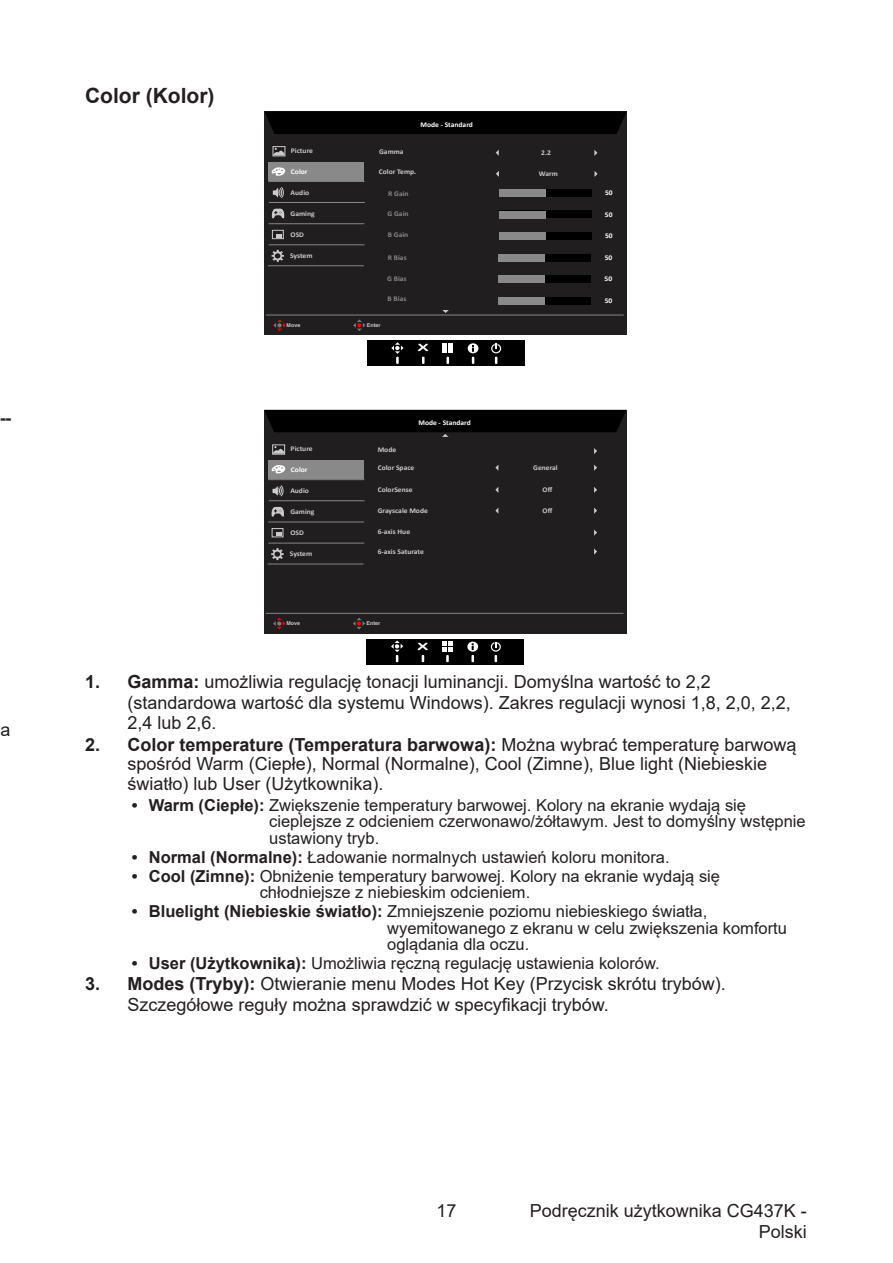
<style>
.page{position:relative;width:893px;height:1263px;background:#fff}
.page>*{position:absolute;margin:0;border:0;box-sizing:border-box;transform-origin:0 0}
.Heading_4{font:700 21px "Arial";color:#231f20}
.t1{font:18px/21.6px "Arial";color:#231f20}
.t2{font:700 18px "Arial";color:#231f20}
.t3{font:16.5px/16.5px "Arial";color:#231f20}
.t4{font:9.9px "Arial Rounded MT Bold";color:#fff;scale:1.79 1}
.t5{font:700 7.2px "Calibri";color:#cacbca;scale:1.04 1}
.t6{font:700 7.2px "Calibri";color:#fff;scale:1.04 1}
.t7{font:700 7.2px "Calibri";color:#898989;scale:1.04 1}
.t8{font:5.1px "JQ Zong Yi FT";color:#cbcbcb;scale:1.04 1}
.s1{font-weight:700}
</style>
<div class="page">
<div style="left:264px;top:112px;width:363px;height:223px;background:#201e1f"></div>
<div style="left:265px;top:112px;width:361px;height:22px;background:#000"></div>
<hr style="left:266px;top:315px;width:358px;height:1px;background:#898989">
<svg style="left:496px;top:171px;width:3px;height:6px"></svg>
<svg style="left:594px;top:171px;width:4px;height:6px"></svg>
<svg style="left:496px;top:150px;width:3px;height:6px"></svg>
<svg style="left:594px;top:150px;width:3px;height:6px"></svg>
<svg style="left:273px;top:187px;width:11px;height:11px"></svg>
<hr style="left:268px;top:265px;width:96px;height:1px;background:#898989">
<hr style="left:269px;top:244px;width:96px;height:1px;background:#898989">
<hr style="left:269px;top:223px;width:95px;height:1px;background:#898989">
<hr style="left:269px;top:202px;width:96px;height:1px;background:#898989">
<hr style="left:269px;top:181px;width:96px;height:1px;background:#898989">
<div style="left:272px;top:230px;width:12px;height:9px;border:1px solid #cacbca"></div>
<svg style="left:276px;top:234px;width:6px;height:3px"></svg>
<div style="left:269px;top:162px;width:95px;height:19px;background:#898989"></div>
<svg style="left:272px;top:250px;width:12px;height:12px"></svg>
<div style="left:273px;top:146px;width:12px;height:10px;border:1px solid #cacbca"></div>
<svg style="left:273px;top:148px;width:11px;height:7px"></svg>
<svg style="left:271px;top:167px;width:15px;height:9px"></svg>
<div style="left:499px;top:232px;width:92px;height:8px;background:#000"></div>
<div style="left:499px;top:232px;width:47px;height:8px;background:#898989"></div>
<div style="left:499px;top:211px;width:92px;height:7px;background:#000"></div>
<div style="left:499px;top:211px;width:46px;height:8px;background:#898989"></div>
<div style="left:499px;top:189px;width:92px;height:8px;background:#000"></div>
<div style="left:499px;top:189px;width:47px;height:8px;background:#898989"></div>
<svg style="left:273px;top:319px;width:13px;height:12px"></svg>
<svg style="left:353px;top:319px;width:12px;height:12px"></svg>
<div style="left:264px;top:410px;width:362px;height:223px;background:#201e1f"></div>
<hr style="left:266px;top:613px;width:357px;height:1px;background:#898989">
<svg style="left:594px;top:465px;width:3px;height:6px"></svg>
<svg style="left:272px;top:485px;width:12px;height:12px"></svg>
<hr style="left:268px;top:563px;width:95px;height:1px;background:#898989">
<hr style="left:268px;top:543px;width:96px;height:1px;background:#898989">
<hr style="left:268px;top:521px;width:96px;height:1px;background:#898989">
<hr style="left:269px;top:500px;width:96px;height:1px;background:#898989">
<hr style="left:268px;top:479px;width:96px;height:1px;background:#898989">
<div style="left:272px;top:528px;width:11px;height:9px;border:1px solid #cacbca"></div>
<svg style="left:276px;top:532px;width:5px;height:4px"></svg>
<svg style="left:271px;top:548px;width:13px;height:12px"></svg>
<div style="left:272px;top:444px;width:13px;height:11px;border:1px solid #cacbca"></div>
<svg style="left:273px;top:446px;width:11px;height:8px"></svg>
<svg style="left:495px;top:487px;width:3px;height:6px"></svg>
<svg style="left:594px;top:487px;width:3px;height:6px"></svg>
<svg style="left:273px;top:618px;width:12px;height:11px"></svg>
<svg style="left:353px;top:618px;width:12px;height:11px"></svg>
<div style="left:499px;top:297px;width:92px;height:8px;background:#000"></div>
<div style="left:499px;top:297px;width:46px;height:8px;background:#898989"></div>
<div style="left:498px;top:275px;width:93px;height:8px;background:#000"></div>
<div style="left:498px;top:275px;width:47px;height:8px;background:#898989"></div>
<div style="left:499px;top:254px;width:92px;height:8px;background:#000"></div>
<div style="left:499px;top:254px;width:46px;height:8px;background:#898989"></div>
<svg style="left:442px;top:310px;width:7px;height:3px"></svg>
<svg style="left:264px;top:410px;width:362px;height:27px"></svg>
<svg style="left:594px;top:448px;width:3px;height:6px"></svg>
<div style="left:269px;top:460px;width:95px;height:19px;background:#898989"></div>
<svg style="left:271px;top:465px;width:15px;height:9px"></svg>
<svg style="left:271px;top:208px;width:14px;height:11px"></svg>
<svg style="left:271px;top:507px;width:13px;height:10px"></svg>
<div style="left:367px;top:340px;width:158px;height:26px;background:#000"></div>
<svg style="left:443px;top:343px;width:10px;height:21px"></svg>
<svg style="left:422px;top:357px;width:2px;height:7px"></svg>
<svg style="left:468px;top:343px;width:10px;height:21px"></svg>
<svg style="left:391px;top:342px;width:13px;height:22px"></svg>
<svg style="left:491px;top:343px;width:10px;height:21px"></svg>
<div style="left:366px;top:639px;width:158px;height:25px;background:#000"></div>
<svg style="left:442px;top:641px;width:11px;height:21px"></svg>
<svg style="left:422px;top:655px;width:2px;height:7px"></svg>
<svg style="left:467px;top:642px;width:11px;height:20px"></svg>
<svg style="left:391px;top:640px;width:12px;height:22px"></svg>
<svg style="left:491px;top:641px;width:10px;height:21px"></svg>
<svg style="left:594px;top:529px;width:3px;height:7px"></svg>
<svg style="left:594px;top:508px;width:3px;height:6px"></svg>
<svg style="left:594px;top:548px;width:3px;height:7px"></svg>
<p class="t2" style="left:-618px;top:404px;width:7px">--</p>
<p class="t1" style="left:1px;top:719px;width:12px">a</p>
<p class="Heading_4" style="left:85px;top:81px;width:131px">Color (Kolor)</p>
<p class="t6" style="left:420px;top:120px;width:52px">Mode - Standard</p>
<p class="t5" style="left:291px;top:146px;width:23px">Picture</p>
<p class="t6" style="left:291px;top:167px;width:18px">Color</p>
<p class="t5" style="left:291px;top:188px;width:19px">Audio</p>
<p class="t5" style="left:291px;top:230px;width:14px">OSD</p>
<p class="t5" style="left:290px;top:251px;width:23px">System</p>
<p class="t5" style="left:291px;top:209px;width:25px">Gaming</p>
<p class="t5" style="left:379px;top:147px;width:25px">Gamma</p>
<p class="t5" style="left:379px;top:167px;width:37px">Color Temp.</p>
<p class="t7" style="left:388px;top:189px;width:21px">R Gain</p>
<p class="t7" style="left:388px;top:209px;width:22px">G Gain</p>
<p class="t7" style="left:388px;top:230px;width:21px">B Gain</p>
<p class="t5" style="left:541px;top:148px;width:11px">2.2</p>
<p class="t5" style="left:539px;top:169px;width:20px">Warm</p>
<p class="t6" style="left:605px;top:188px;width:9px">50</p>
<p class="t6" style="left:605px;top:210px;width:9px">50</p>
<p class="t6" style="left:605px;top:231px;width:9px">50</p>
<p class="t6" style="left:605px;top:253px;width:9px">50</p>
<p class="t7" style="left:388px;top:253px;width:20px">R Bias</p>
<p class="t7" style="left:387px;top:274px;width:20px">G Bias</p>
<p class="t7" style="left:388px;top:294px;width:20px">B Bias</p>
<p class="t6" style="left:605px;top:296px;width:9px">50</p>
<p class="t6" style="left:604px;top:274px;width:9px">50</p>
<p class="t8" style="left:287px;top:323px;width:15px">Move</p>
<p class="t8" style="left:367px;top:323px;width:15px">Enter</p>
<p class="t4" style="left:418px;top:342px;width:8px">X</p>
<p class="t6" style="left:418px;top:418px;width:52px">Mode - Standard</p>
<p class="t5" style="left:291px;top:444px;width:23px">Picture</p>
<p class="t5" style="left:378px;top:445px;width:19px">Mode</p>
<p class="t5" style="left:378px;top:463px;width:37px">Color Space</p>
<p class="t5" style="left:378px;top:485px;width:35px">ColorSense</p>
<p class="t5" style="left:543px;top:485px;width:11px">Off</p>
<p class="t5" style="left:533px;top:463px;width:25px">General</p>
<p class="t6" style="left:291px;top:465px;width:18px">Color</p>
<p class="t5" style="left:290px;top:486px;width:19px">Audio</p>
<p class="t5" style="left:290px;top:528px;width:14px">OSD</p>
<p class="t5" style="left:290px;top:549px;width:23px">System</p>
<p class="t5" style="left:378px;top:506px;width:50px">Grayscale Mode</p>
<p class="t5" style="left:543px;top:506px;width:11px">Off</p>
<p class="t5" style="left:378px;top:547px;width:46px">6-axis Saturate</p>
<p class="t5" style="left:290px;top:507px;width:25px">Gaming</p>
<p class="t5" style="left:378px;top:527px;width:33px">6-axis Hue</p>
<p class="t8" style="left:286px;top:621px;width:15px">Move</p>
<p class="t8" style="left:366px;top:621px;width:15px">Enter</p>
<p class="t4" style="left:418px;top:640px;width:8px">X</p>
<p class="t1" style="left:128px;top:670px;width:665px;text-indent:-43px"><span class="s1">1. Gamma:</span> umożliwia regulację tonacji luminancji. Domyślna wartość to 2,2 (standardowa wartość dla systemu Windows). Zakres regulacji wynosi 1,8, 2,0, 2,2,</p>
<p class="t1" style="left:128px;top:712px;width:91px">2,4 lub 2,6.</p>
<p class="t1" style="left:128px;top:735px;width:670px;line-height:19.5px;text-indent:-43px"><span class="s1">2. Color temperature (Temperatura barwowa):</span> Można wybrać temperaturę barwową spośród Warm (Ciepłe), Normal (Normalne), Cool (Zimne), Blue light (Niebieskie światło) lub User (Użytkownika).</p>
<p class="t3" style="left:269px;top:796px;width:538px;text-indent:-137px"><span class="s1">• Warm (Ciepłe):</span> Zwiększenie temperatury barwowej. Kolory na ekranie wydają się cieplejsze z odcieniem czerwonawo/żółtawym. Jest to domyślny wstępnie ustawiony tryb.</p>
<p class="t3" style="left:132px;top:848px;width:539px"><span class="s1">• Normal (Normalne):</span> Ładowanie normalnych ustawień koloru monitora.</p>
<p class="t3" style="left:260px;top:868px;width:462px;text-indent:-128px"><span class="s1">• Cool (Zimne):</span> Obniżenie temperatury barwowej. Kolory na ekranie wydają się chłodniejsze z niebieskim odcieniem.</p>
<p class="t3" style="left:387px;top:903px;width:401px;text-indent:-255px"><span class="s1">• Bluelight (Niebieskie światło):</span> Zmniejszenie poziomu niebieskiego światła, wyemitowanego z ekranu w celu zwiększenia komfortu oglądania dla oczu.</p>
<p class="t3" style="left:132px;top:955px;width:529px"><span class="s1">• User (Użytkownika):</span> Umożliwia ręczną regulację ustawienia kolorów.</p>
<p class="t1" style="left:128px;top:972px;width:600px;text-indent:-43px"><span class="s1">3. Modes (Tryby):</span> Otwieranie menu Modes Hot Key (Przycisk skrótu trybów).<br>Szczegółowe reguły można sprawdzić w specyfikacji trybów.</p>
<p class="t1" style="left:436px;top:1199px;width:22px">17</p>
<p class="t1" style="left:530px;top:1199px;width:279px;text-align:right">Podręcznik użytkownika CG437K -<br>Polski</p>
</div>
